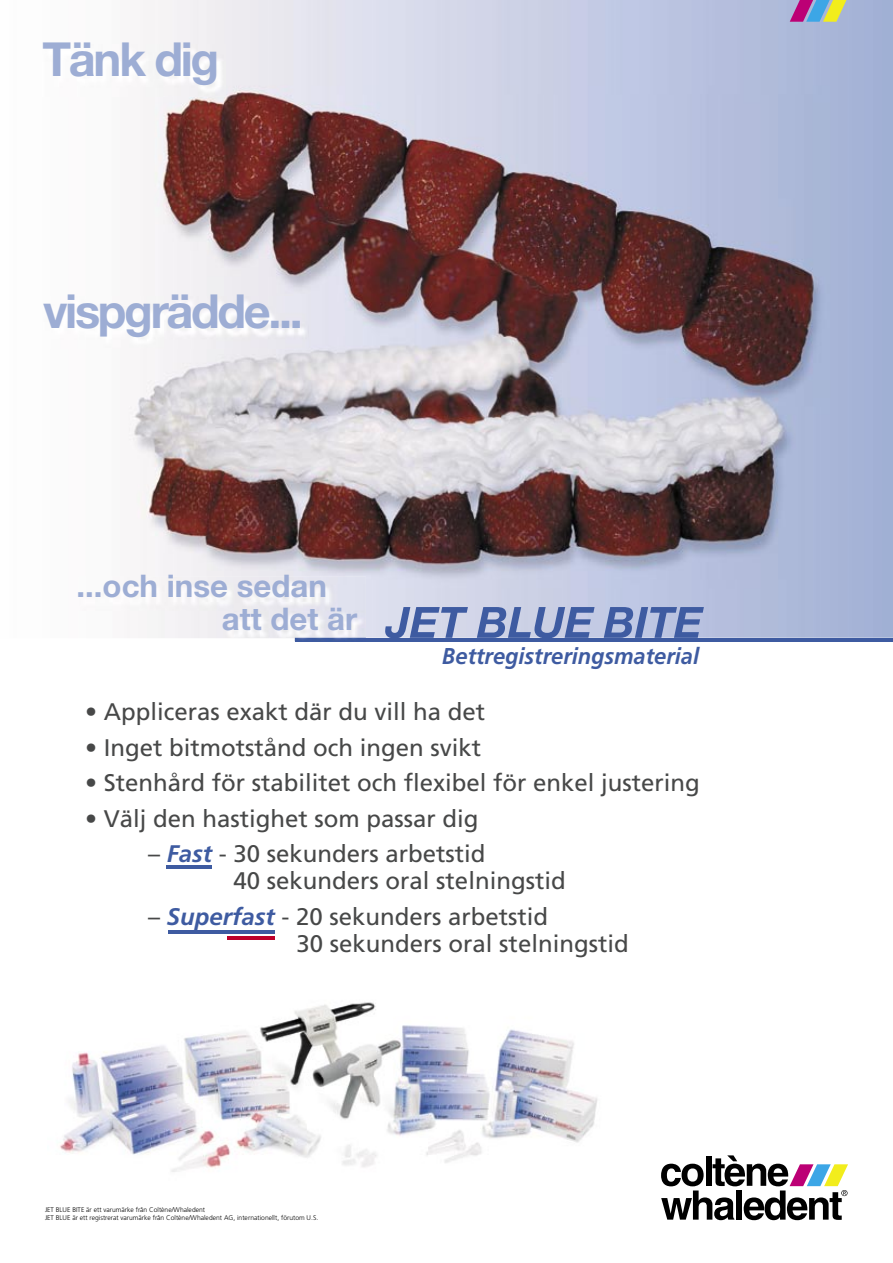
<style>
.page{position:relative;width:893px;height:1263px;background:#fff}
.page>*{position:absolute;margin:0;border:0;box-sizing:border-box;transform-origin:0 0}
.t1{font:700 46.95px "Helvetica Neue";letter-spacing:-.05em;color:#9dadd4}
.t2{font:700 31.2px/32.5px "Helvetica Neue";color:#9dadd4}
.t3{font:24px/27px "Frutiger";color:#474848}
.t4{font:italic 700 22.95px "Frutiger";color:#3e5ba1;scale:.95 1}
.t5{font:300 6.75px/8.1px "Frutiger";color:#000}
.s1{font-weight:700;font-style:italic;color:#3e5ba1}
</style>
<div class="page">
<img style="left:129px;top:0;width:764px;height:638px">
<svg style="left:790px;top:0;width:62px;height:22px"></svg>
<svg style="left:661px;top:1155px;width:187px;height:65px"></svg>
<hr style="left:295px;top:638px;width:598px;height:3px;background:#3e5ba1">
<svg style="left:385px;top:607px;width:83px;height:31px"></svg>
<svg style="left:477px;top:607px;width:118px;height:31px"></svg>
<svg style="left:604px;top:607px;width:100px;height:31px"></svg>
<img style="left:60px;top:1002px;width:538px;height:170px">
<img style="left:129px;top:45px;width:96px;height:51px">
<img style="left:129px;top:296px;width:180px;height:52px">
<img style="left:129px;top:577px;width:237px;height:64px">
<hr style="left:166px;top:865px;width:46px;height:3px;background:#3e5ba1">
<hr style="left:168px;top:931px;width:107px;height:3px;background:#3e5ba1">
<hr style="left:227px;top:936px;width:48px;height:3px;background:#bd002b">
<h1 class="t1" style="left:43px;top:31px;width:178px">Tänk dig</h1>
<h1 class="t1" style="left:43px;top:283px;width:261px">vispgrädde...</h1>
<h2 class="t2" style="left:222px;top:569px;width:137px;text-indent:-145px">...och inse sedan att det är</h2>
<p class="t4" style="left:442px;top:643px;width:272px">Bettregistreringsmaterial</p>
<p class="t3" style="left:85px;top:699px;width:402px">• Appliceras exakt där du vill ha det</p>
<p class="t3" style="left:85px;top:734px;width:398px">• Inget bitmotstånd och ingen svikt</p>
<p class="t3" style="left:85px;top:770px;width:616px">• Stenhård för stabilitet och flexibel för enkel justering</p>
<p class="t3" style="left:85px;top:805px;width:395px">• Välj den hastighet som passar dig</p>
<p class="t3" style="left:234px;top:841px;width:334px;text-indent:-85px">– <span class="s1">Fast</span> - 30 sekunders arbetstid<br>40 sekunders oral stelningstid</p>
<p class="t3" style="left:297px;top:903px;width:334px;text-indent:-148px">– <span class="s1">Superfast</span> - 20 sekunders arbetstid<br>30 sekunders oral stelningstid</p>
<p class="t5" style="left:45px;top:1206px;width:275px">JET BLUE BITE är ett varumärke från Coltène/Whaledent<br>JET BLUE är ett registrerat varumärke från Coltène/Whaledent AG, internationellt, förutom U.S.</p>
</div>
